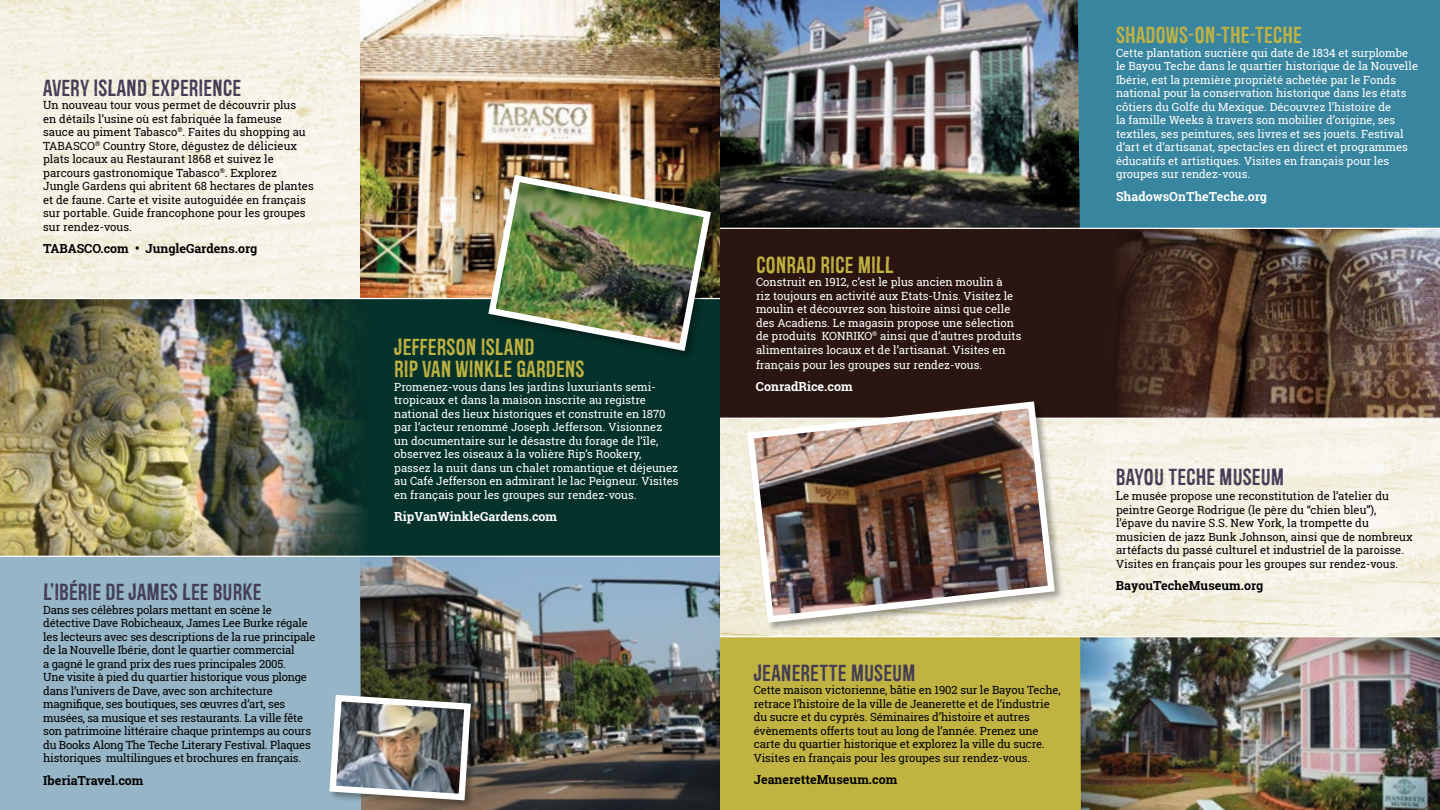
<style>
.page{position:relative;width:1440px;height:810px;background:#fff}
.page>*{position:absolute;margin:0;border:0;box-sizing:border-box;transform-origin:0 0}
.t1{font:22.5px "Redgar";letter-spacing:.005em;color:#423c54}
.t2{font:22.5px/22px "Redgar";letter-spacing:.01em;color:#c1b342}
.t3{font:700 12.5px "Roboto Slab";color:#000}
.t4{font:700 12.5px "Roboto Slab";color:#fff}
.t5{font:11.25px/13.5px "Roboto Slab";letter-spacing:-.01em;color:#000}
.t6{font:11.25px/13.5px "Roboto Slab";color:#fff}
.s1{font-size:12.5px}
</style>
<div class="page">
<img style="left:720px;top:419px;width:720px;height:217px">
<div style="left:720px;top:0;width:720px;height:229px;background:#38859f"></div>
<img style="left:720px;top:0;width:360px;height:228px">
<div style="left:720px;top:229px;width:720px;height:189px;background:#2a1511"></div>
<img style="left:1107px;top:229px;width:333px;height:189px">
<img style="left:0;top:0;width:360px;height:298px">
<img style="left:360px;top:0;width:360px;height:298px">
<div style="left:0;top:299px;width:720px;height:259px;background:#05322b"></div>
<img style="left:0;top:299px;width:389px;height:257px">
<div style="left:0;top:556px;width:720px;height:254px;background:#96b5c6"></div>
<img style="left:360px;top:557px;width:360px;height:253px">
<div style="left:720px;top:636px;width:720px;height:174px;background:#c1b342"></div>
<div style="left:329px;top:694px;width:152px;height:116px;background:#000;opacity:.35"></div>
<img style="left:329px;top:691px;width:145px;height:113px">
<hr style="left:0;top:556px;width:720px;height:1px;background:#fff">
<div style="left:488px;top:174px;width:232px;height:186px;background:#000;opacity:.35"></div>
<img style="left:485px;top:171px;width:230px;height:184px">
<hr style="left:720px;top:228px;width:720px;height:1px;background:#fff">
<img style="left:1080px;top:637px;width:360px;height:173px">
<hr style="left:720px;top:636px;width:720px;height:1px;background:#fff">
<div style="left:746px;top:401px;width:319px;height:231px;background:#000;opacity:.35"></div>
<img style="left:744px;top:401px;width:314px;height:225px">
<h1 class="t1" style="left:43px;top:75px;width:199px">AVERY ISLAND EXPERIENCE</h1>
<p class="t5" style="left:43px;top:98px;width:272px">Un nouveau tour vous permet de découvrir plus<br>en détails l’usine où est fabriquée la fameuse sauce au piment Tabasco<sup>®</sup>. Faites du shopping au TABASCO<sup>®</sup> Country Store, dégustez de délicieux plats locaux au Restaurant 1868 et suivez le parcours gastronomique Tabasco<sup>®</sup>. Explorez Jungle Gardens qui abritent 68 hectares de plantes et de faune. Carte et visite autoguidée en français sur portable. Guide francophone pour les groupes sur rendez-vous.</p>
<p class="t3" style="left:43px;top:240px;width:216px">TABASCO.com • JungleGardens.org</p>
<h1 class="t1" style="left:43px;top:579px;width:220px">L’IBÉRIE DE JAMES LEE BURKE</h1>
<p class="t5" style="left:43px;top:603px;width:274px">Dans ses célèbres polars mettant en scène le détective Dave Robicheaux, James Lee Burke régale les lecteurs avec ses descriptions de la rue principale de la Nouvelle Ibérie, dont le quartier commercial<br>a gagné le grand prix des rues principales 2005.<br>Une visite à pied du quartier historique vous plonge dans l’univers de Dave, avec son architecture magnifique, ses boutiques, ses œuvres d’art, ses musées, sa musique et ses restaurants. La ville fête son patrimoine littéraire chaque printemps au cours du Books Along The Teche Literary Festival. Plaques historiques multilingues et brochures en français.</p>
<p class="t3" style="left:43px;top:772px;width:102px">IberiaTravel.com</p>
<h1 class="t2" style="left:394px;top:336px;width:192px">JEFFERSON ISLAND<br>RIP VAN WINKLE GARDENS</h1>
<p class="t6" style="left:394px;top:380px;width:286px">Promenez-vous dans les jardins luxuriants semi&shy;tropicaux et dans la maison inscrite au registre national des lieux historiques et construite en 1870 par l’acteur renommé Joseph Jefferson. Visionnez un documentaire sur le désastre du forage de l’île, observez les oiseaux à la volière Rip’s Rookery, passez la nuit dans un chalet romantique et déjeunez au Café Jefferson en admirant le lac Peigneur. Visites en français pour les groupes sur rendez-vous.</p>
<p class="t4" style="left:394px;top:508px;width:165px">RipVanWinkleGardens.com</p>
<h1 class="t2" style="left:756px;top:254px;width:139px">CONRAD RICE MILL</h1>
<p class="t6" style="left:756px;top:275px;width:267px">Construit en 1912, c’est le plus ancien moulin à<br>riz toujours en activité aux Etats-Unis. Visitez le moulin et découvrez son histoire ainsi que celle des Acadiens. Le magasin propose une sélection de produits KONRIKO<sup>®</sup> ainsi que d’autres produits alimentaires locaux et de l’artisanat. Visites en</p>
<p class="t6" style="left:756px;top:358px;width:228px">français pour les groupes sur rendez-vous.</p>
<p class="t4" style="left:756px;top:378px;width:98px">ConradRice.com</p>
<h1 class="t1" style="left:754px;top:660px;width:163px">JEANERETTE MUSEUM</h1>
<p class="t5" style="left:754px;top:683px;width:308px">Cette maison victorienne, bâtie en 1902 sur le Bayou Teche, retrace l’histoire de la ville de Jeanerette et de l’industrie du sucre et du cyprès. Séminaires d’histoire et autres évènements offerts tout au long de l’année. Prenez une carte du quartier historique et explorez la ville du sucre.<br>Visites en français pour les groupes sur rendez-vous.</p>
<p class="t3" style="left:754px;top:771px;width:145px">JeaneretteMuseum.com</p>
<h1 class="t2" style="left:1116px;top:24px;width:187px">SHADOWS-ON-THE-TECHE</h1>
<p class="t6" style="left:1116px;top:46px;width:304px">Cette plantation sucrière qui date de 1834 et surplombe le Bayou Teche dans le quartier historique de la Nouvelle Ibérie, est la première propriété achetée par le Fonds national pour la conservation historique dans les états côtiers du Golfe du Mexique. Découvrez l’histoire de<br>la famille Weeks à travers son mobilier d’origine, ses textiles, ses peintures, ses livres et ses jouets. Festival d’art et d’artisanat, spectacles en direct et programmes éducatifs et artistiques. Visites en français pour les groupes sur rendez-vous.</p>
<p class="t4" style="left:1116px;top:188px;width:153px">ShadowsOnTheTeche.org</p>
<h1 class="t1" style="left:1116px;top:464px;width:170px">BAYOU TECHE MUSEUM</h1>
<p class="t5" style="left:1116px;top:489px;width:298px"><span class="s1">L</span>e musée propose une reconstitution de l’atelier du peintre George Rodrigue (le père du “chien bleu”), l’épave du navire S.S. New York, la trompette du musicien de jazz Bunk Johnson, ainsi que de nombreux artéfacts du passé culturel et industriel de la paroisse.<br>Visites en français pour les groupes sur rendez-vous.</p>
<p class="t3" style="left:1116px;top:577px;width:149px">BayouTecheMuseum.org</p>
</div>
